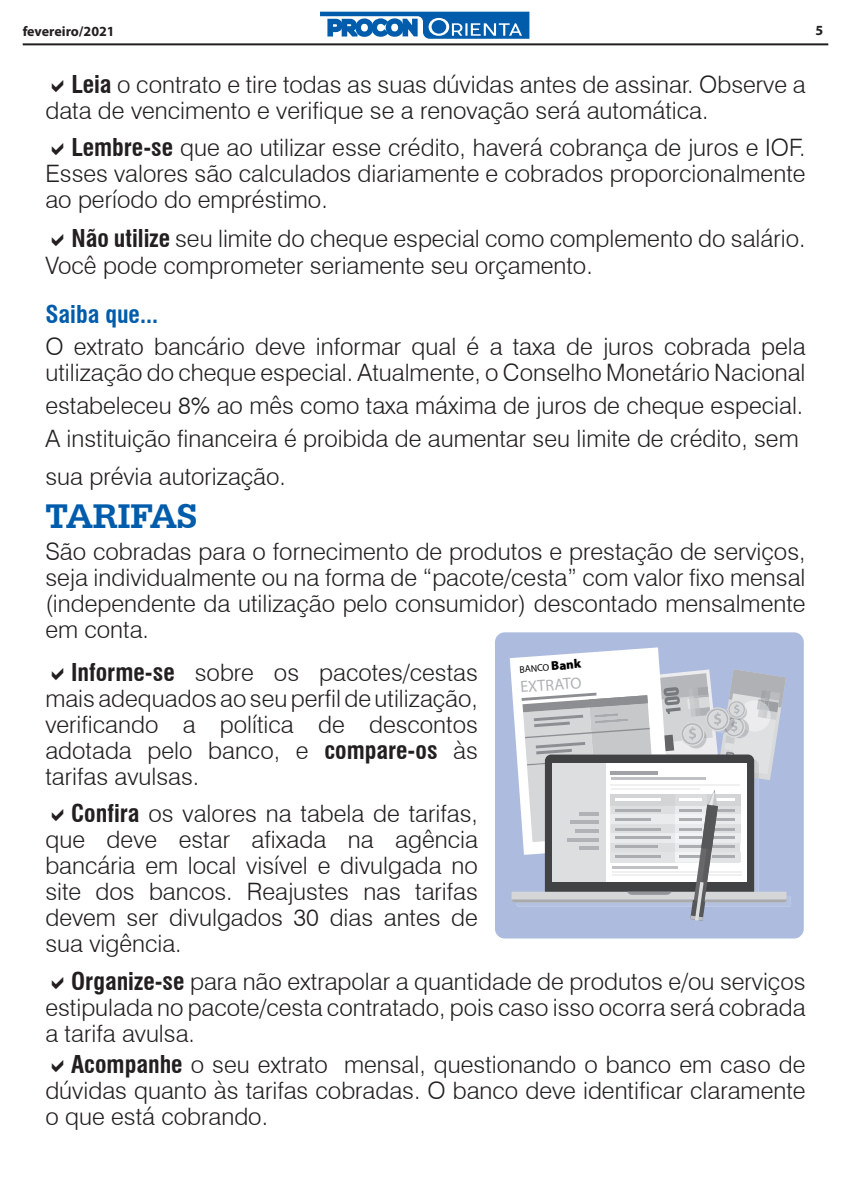
<style>
.page{position:relative;width:851px;height:1191px;background:#fff}
.page>*{position:absolute;margin:0;border:0;box-sizing:border-box;transform-origin:0 0}
.t1{font:700 36px "Serifa BT";color:#015dab}
.t2{font:300 24px/26px "Swiss 721 BT";color:#231f20;text-align:justify}
.t3{font:700 condensed 24px "Swiss 721 BT";color:#015dab}
.t4{font:16.2px "Myriad Pro";color:#b1b2b6}
.t5{font:700 14px "Myriad Pro";color:#231f20}
.t6{font:9.8px "Myriad Pro";color:#000001}
.s1{font-weight:700;font-stretch:condensed}
.s2{font-weight:900;font-size:12.8px}
</style>
<div class="page">
<hr style="left:23px;top:43px;width:805px;height:2px;background:#231f20">
<svg style="left:320px;top:12px;width:209px;height:27px"></svg>
<div style="left:495px;top:632px;width:308px;height:306px;background:#adbcde"></div>
<svg style="left:509px;top:647px;width:282px;height:273px"></svg>
<p class="t5" style="left:23px;top:22px;width:93px">fevereiro/2021</p>
<p class="t5" style="left:815px;top:21px;width:9px">5</p>
<p class="t2" style="left:45px;top:71px;width:761px;text-indent:26px"><span class="s1">Leia</span> o contrato e tire todas as suas dúvidas antes de assinar. Observe a data de vencimento e verifique se a renovação será automática.</p>
<p class="t2" style="left:45px;top:135px;width:761px;text-indent:26px"><span class="s1">Lembre-se</span> que ao utilizar esse crédito, haverá cobrança de juros e IOF.<br>Esses valores são calculados diariamente e cobrados proporcionalmente ao período do empréstimo.</p>
<p class="t2" style="left:45px;top:225px;width:761px;line-height:27px;text-indent:26px"><span class="s1">Não utilize</span> seu limite do cheque especial como complemento do salário.<br>Você pode comprometer seriamente seu orçamento.</p>
<p class="t3" style="left:45px;top:300px;width:114px">Saiba que...</p>
<p class="t2" style="left:45px;top:333px;width:761px">O extrato bancário deve informar qual é a taxa de juros cobrada pela utilização do cheque especial. Atualmente, o Conselho Monetário Nacional</p>
<p class="t2" style="left:45px;top:388px;width:759px;line-height:33.4px">estabeleceu 8% ao mês como taxa máxima de juros de cheque especial.<br>A instituição financeira é proibida de aumentar seu limite de crédito, sem</p>
<p class="t2" style="left:45px;top:463px;width:242px">sua prévia autorização.</p>
<h1 class="t1" style="left:45px;top:494px;width:153px">TARIFAS</h1>
<p class="t2" style="left:45px;top:538px;width:761px">São cobradas para o fornecimento de produtos e prestação de serviços, seja individualmente ou na forma de “pacote/cesta” com valor fixo mensal (independente da utilização pelo consumidor) descontado mensalmente em conta.</p>
<p class="t2" style="left:45px;top:659px;width:434px;text-indent:26px"><span class="s1">Informe-se</span> sobre os pacotes/cestas mais adequados ao seu perfil de utilização, verificando a política de descontos adotada pelo banco, e <span class="s1">compare-os</span> às tarifas avulsas.</p>
<p class="t2" style="left:45px;top:800px;width:434px;text-indent:26px"><span class="s1">Confira</span> os valores na tabela de tarifas, que deve estar afixada na agência bancária em local visível e divulgada no site dos bancos. Reajustes nas tarifas devem ser divulgados 30 dias antes de sua vigência.</p>
<p class="t2" style="left:45px;top:967px;width:761px;text-indent:26px"><span class="s1">Organize-se</span> para não extrapolar a quantidade de produtos e/ou serviços estipulada no pacote/cesta contratado, pois caso isso ocorra será cobrada a tarifa avulsa.</p>
<p class="t2" style="left:45px;top:1051px;width:761px;text-indent:26px"><span class="s1">Acompanhe</span> o seu extrato mensal, questionando o banco em caso de dúvidas quanto às tarifas cobradas. O banco deve identificar claramente o que está cobrando.</p>
<p class="t6" style="left:519px;top:663px;width:63px;rotate:-4deg">BANCO <span class="s2">Bank</span></p>
<p class="t4" style="left:519px;top:677px;width:63px;rotate:-4deg">EXTRATO</p>
</div>
